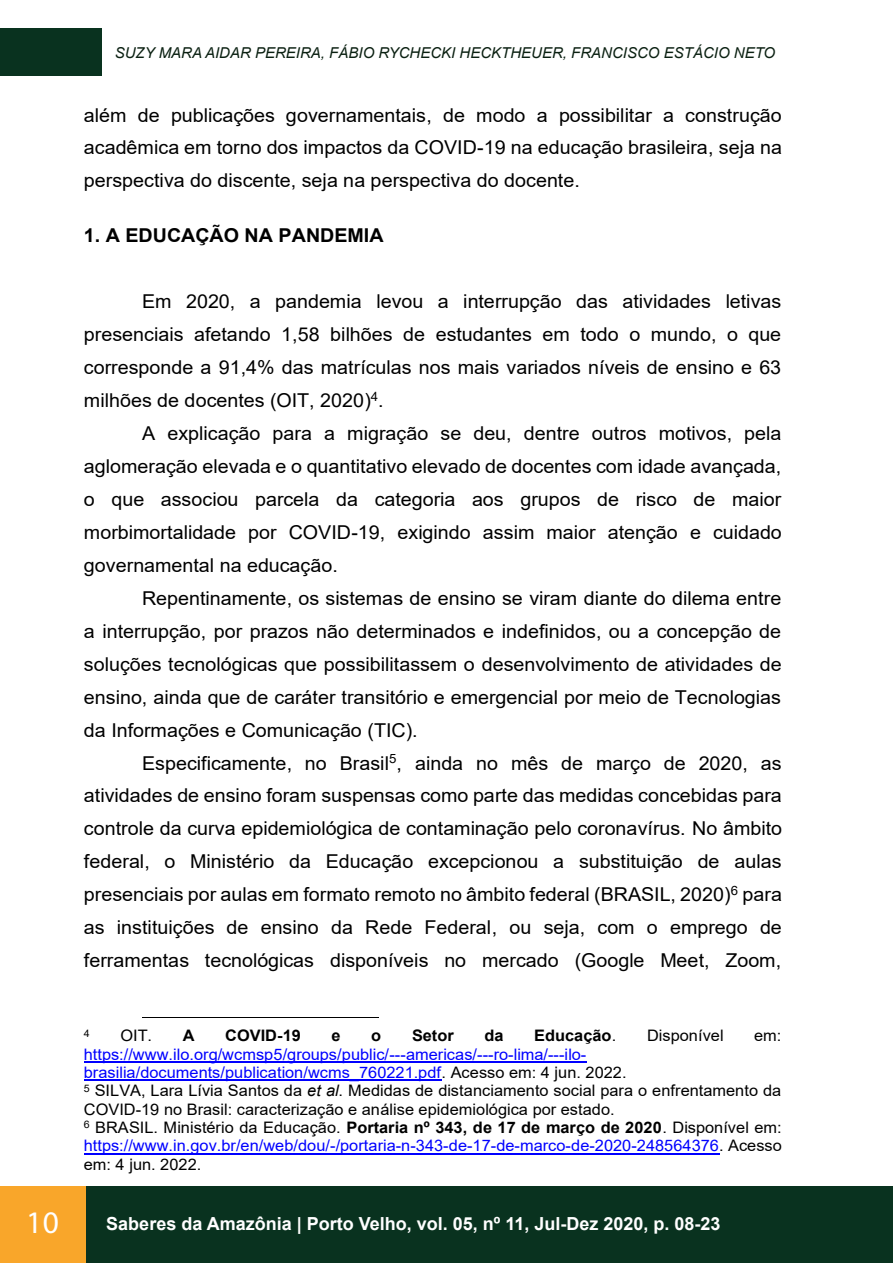
<style>
.page{position:relative;width:893px;height:1263px;background:#fff}
.page>*{position:absolute;margin:0;border:0;box-sizing:border-box;transform-origin:0 0}
.t1{font:31.5px "Myriad Pro";color:#fff}
.t2{font:19.05px/33px "Arial";color:#000;text-align:justify}
.t3{font:700 19.05px "Arial";color:#000}
.t4{font:700 18px "Arial";color:#fff}
.t5{font:15.9px/18.3px "Arial";color:#000}
.t6{font:700 15.9px "Arial";color:#000}
.t7{font:italic 15px "Arial";color:#0a2011}
.t8{font:10.35px "Arial";color:#000}
.s1{font-weight:400}
.s2{color:#00f}
.s3{font-style:italic}
.s4{font-weight:700}
</style>
<div class="page">
<div style="left:0;top:28px;width:101px;height:48px;background:#09321f"></div>
<div style="left:0;top:1186px;width:893px;height:77px;background:#09321f"></div>
<div style="left:0;top:1186px;width:85px;height:77px;background:#f9a62a"></div>
<hr style="left:142px;top:1017px;width:236px;height:1px;background:#000">
<hr style="left:84px;top:1061px;width:503px;height:1px;background:#00f">
<hr style="left:84px;top:1080px;width:357px;height:1px;background:#00f">
<hr style="left:84px;top:1153px;width:635px;height:1px;background:#00f">
<p class="t7" style="left:115px;top:43px;width:662px">SUZY MARA AIDAR PEREIRA, FÁBIO RYCHECKI HECKTHEUER, FRANCISCO ESTÁCIO NETO</p>
<p class="t2" style="left:84px;top:98px;width:700px">além de publicações governamentais, de modo a possibilitar a construção acadêmica em torno dos impactos da COVID-19 na educação brasileira, seja na perspectiva do discente, seja na perspectiva do docente.</p>
<p class="t3" style="left:84px;top:222px;width:301px">1. A EDUCAÇÃO NA PANDEMIA</p>
<p class="t2" style="left:142px;top:285px;width:641px">Em 2020, a pandemia levou a interrupção das atividades letivas</p>
<p class="t2" style="left:84px;top:318px;width:699px">presenciais afetando 1,58 bilhões de estudantes em todo o mundo, o que</p>
<p class="t2" style="left:84px;top:351px;width:699px">corresponde a 91,4% das matrículas nos mais variados níveis de ensino e 63</p>
<p class="t2" style="left:84px;top:384px;width:301px">milhões de docentes (OIT, 2020)<sup>4</sup>.</p>
<p class="t2" style="left:142px;top:417px;width:641px">A explicação para a migração se deu, dentre outros motivos, pela</p>
<p class="t2" style="left:84px;top:450px;width:699px">aglomeração elevada e o quantitativo elevado de docentes com idade avançada,</p>
<p class="t2" style="left:84px;top:483px;width:699px">o que associou parcela da categoria aos grupos de risco de maior</p>
<p class="t2" style="left:84px;top:516px;width:699px">morbimortalidade por COVID-19, exigindo assim maior atenção e cuidado</p>
<p class="t2" style="left:84px;top:548px;width:256px">governamental na educação.</p>
<p class="t2" style="left:142px;top:581px;width:641px">Repentinamente, os sistemas de ensino se viram diante do dilema entre</p>
<p class="t2" style="left:84px;top:614px;width:699px">a interrupção, por prazos não determinados e indefinidos, ou a concepção de</p>
<p class="t2" style="left:84px;top:647px;width:699px">soluções tecnológicas que possibilitassem o desenvolvimento de atividades de</p>
<p class="t2" style="left:84px;top:680px;width:699px">ensino, ainda que de caráter transitório e emergencial por meio de Tecnologias</p>
<p class="t2" style="left:84px;top:713px;width:335px">da Informações e Comunicação (TIC).</p>
<p class="t2" style="left:142px;top:746px;width:641px">Especificamente, no Brasil<sup>5</sup>, ainda no mês de março de 2020, as</p>
<p class="t2" style="left:84px;top:779px;width:699px">atividades de ensino foram suspensas como parte das medidas concebidas para</p>
<p class="t2" style="left:84px;top:812px;width:700px">controle da curva epidemiológica de contaminação pelo coronavírus. No âmbito</p>
<p class="t2" style="left:84px;top:845px;width:699px">federal, o Ministério da Educação excepcionou a substituição de aulas</p>
<p class="t2" style="left:84px;top:878px;width:700px">presenciais por aulas em formato remoto no âmbito federal (BRASIL, 2020)<sup>6</sup> para</p>
<p class="t2" style="left:84px;top:911px;width:699px">as instituições de ensino da Rede Federal, ou seja, com o emprego de</p>
<p class="t2" style="left:84px;top:944px;width:699px">ferramentas tecnológicas disponíveis no mercado (Google Meet, Zoom,</p>
<p class="t8" style="left:84px;top:1026px;width:7px">4</p>
<p class="t5" style="left:120px;top:1026px;width:33px">OIT.</p>
<p class="t6" style="left:183px;top:1024px;width:13px">A</p>
<p class="t6" style="left:225px;top:1024px;width:77px">COVID-19</p>
<p class="t6" style="left:331px;top:1024px;width:11px">e</p>
<p class="t6" style="left:371px;top:1024px;width:11px">o</p>
<p class="t6" style="left:412px;top:1024px;width:43px">Setor</p>
<p class="t6" style="left:484px;top:1024px;width:21px">da</p>
<p class="t6" style="left:534px;top:1024px;width:84px">Educação<span class="s1">.</span></p>
<p class="t5" style="left:647px;top:1026px;width:78px">Disponível</p>
<p class="t5" style="left:754px;top:1026px;width:29px">em:</p>
<p class="t5" style="left:84px;top:1045px;width:699px"><span class="s2">https://www.ilo.org/wcmsp5/groups/public/---americas/---ro-lima/---ilo&shy;brasilia/documents/publication/wcms_760221.pdf</span>. Acesso em: 4 jun. 2022.<br><sup>5</sup> SILVA, Lara Lívia Santos da <span class="s3">et al</span>. Medidas de distanciamento social para o enfrentamento da COVID-19 no Brasil: caracterização e análise epidemiológica por estado.<br><sup>6</sup> BRASIL. Ministério da Educação. <span class="s4">Portaria nº 343, de 17 de março de 2020</span>. Disponível em: <span class="s2">https://www.in.gov.br/en/web/dou/-/portaria-n-343-de-17-de-marco-de-2020-248564376</span>. Acesso em: 4 jun. 2022.</p>
<h1 class="t1" style="left:26px;top:1202px;width:34px">10</h1>
<p class="t4" style="left:106px;top:1211px;width:616px">Saberes da Amazônia | Porto Velho, vol. 05, nº 11, Jul-Dez 2020, p. 08-23</p>
</div>
